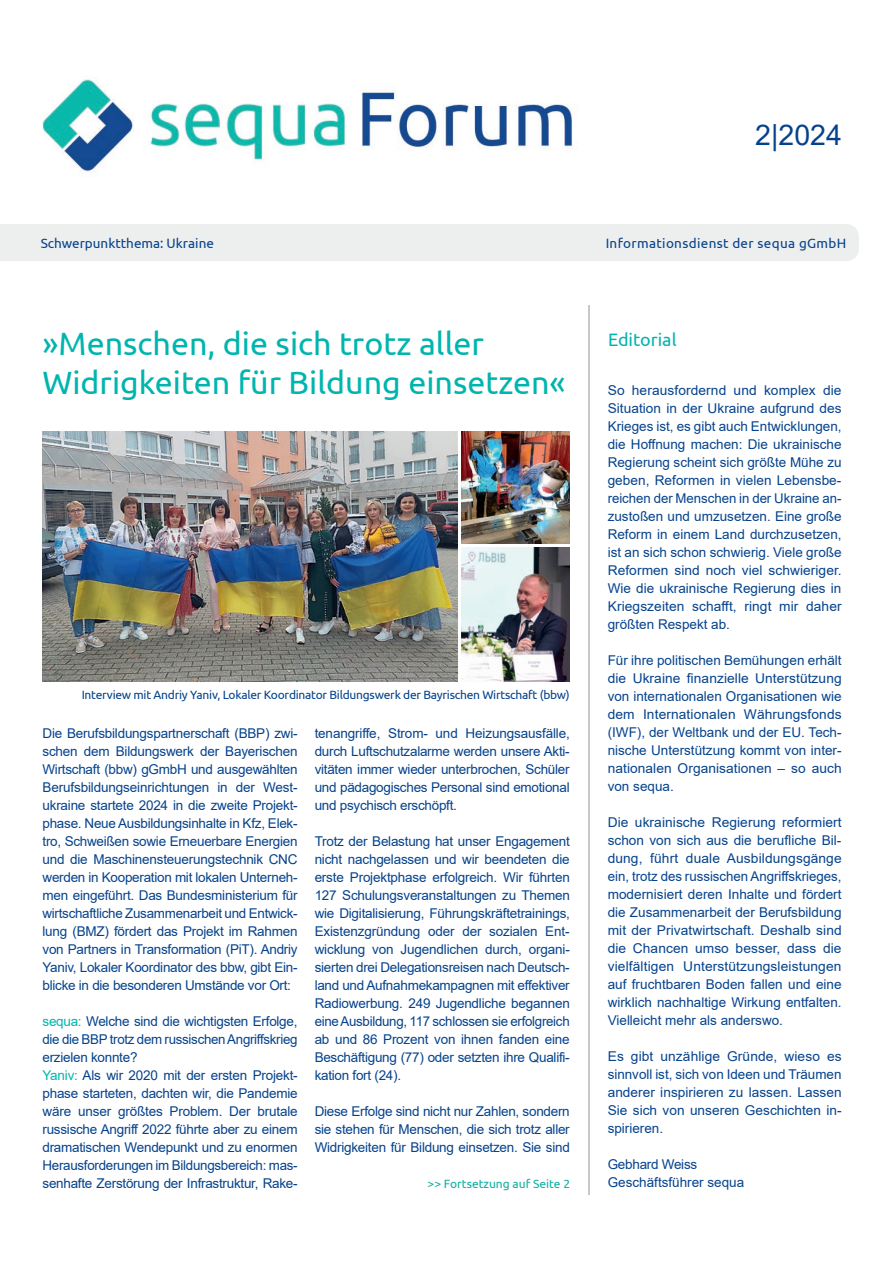
<style>
.page{position:relative;width:893px;height:1263px;background:#fff}
.page>*{position:absolute;margin:0;border:0;box-sizing:border-box;transform-origin:0 0}
.t1{font:32.25px/38.7px "Ubuntu";color:#00b5ae}
.t2{font:28.5px "Arial";color:#05428c}
.t3{font:18px "Ubuntu";color:#00b5ae}
.t4{font:13.5px/18px "Arial";letter-spacing:-.02em;color:#05428c;text-align:justify}
.t5{font:13.5px/18px "Arial";color:#05428c}
.t6{font:13.5px "Ubuntu";letter-spacing:.025em;color:#05428c}
.t7{font:13.5px "Ubuntu";color:#05428c}
.t8{font:12px "Ubuntu";letter-spacing:-.02em;color:#05428c}
.t9{font:12px "Ubuntu";color:#0cb0a1}
.s1{color:#00b5ae}
</style>
<div class="page">
<div style="left:0;top:224px;width:859px;height:37px;background:#edeeee"></div>
<img style="left:42px;top:79px;width:531px;height:93px">
<hr style="left:588px;top:305px;width:1px;height:890px;background:#c7c8c7">
<img style="left:43px;top:431px;width:414px;height:250px">
<img style="left:461px;top:431px;width:109px;height:112px">
<img style="left:461px;top:547px;width:109px;height:134px">
<h2 class="t2" style="left:755px;top:115px;width:88px">2|2024</h2>
<p class="t7" style="left:41px;top:235px;width:175px">Schwerpunktthema: Ukraine</p>
<p class="t6" style="left:606px;top:235px;width:242px">Informationsdienst der sequa gGmbH</p>
<h1 class="t1" style="left:43px;top:323px;width:525px">»Menschen, die sich trotz aller<br>Widrigkeiten für Bildung einsetzen«</h1>
<p class="t8" style="left:82px;top:688px;width:490px">Interview mit Andriy Yaniv, Lokaler Koordinator Bildungswerk der Bayrischen Wirtschaft (bbw)</p>
<p class="t4" style="left:43px;top:724px;width:257px">Die Berufsbildungspartnerschaft (BBP) zwi&shy;schen dem Bildungswerk der Bayerischen Wirtschaft (bbw) gGmbH und ausgewählten Berufsbildungseinrichtungen in der West&shy;ukraine startete 2024 in die zweite Projekt&shy;phase. Neue Ausbildungsinhalte in Kfz, Elek&shy;tro, Schweißen sowie Erneuerbare Energien und die Maschinensteuerungstechnik CNC werden in Kooperation mit lokalen Unterneh&shy;men eingeführt. Das Bundesministerium für wirtschaftliche Zusammenarbeit und Entwick&shy;lung (BMZ) fördert das Projekt im Rahmen von Partners in Transformation (PiT). Andriy Yaniv, Lokaler Koordinator des bbw, gibt Ein&shy;blicke in die besonderen Um stände vor Ort:</p>
<p class="t4" style="left:43px;top:1012px;width:257px;text-align:left"><span class="s1">sequa:</span> Welche sind die wichtigsten Erfolge, die die BBP trotz dem russischen Angriffskrieg erzielen konnte?<br><span class="s1">Yaniv:</span> Als wir 2020 mit der ersten Projekt&shy;phase starteten, dachten wir, die Pandemie wäre unser größtes Problem. Der brutale russische Angriff 2022 führte aber zu einem dramatischen Wendepunkt und zu enormen Herausforderungen im Bildungsbereich: mas&shy;senhafte Zerstörung der Infrastruktur, Rake-</p>
<p class="t4" style="left:315px;top:724px;width:257px">tenangriffe, Strom- und Heizungsausfälle, durch Luftschutzalarme werden unsere Akti&shy;vitäten immer wieder unterbrochen, Schüler und pädagogisches Personal sind emotional und psychisch erschöpft.</p>
<p class="t4" style="left:315px;top:832px;width:257px">Trotz der Belastung hat unser Engagement nicht nachgelassen und wir beendeten die erste Projektphase erfolgreich. Wir führten 127 Schulungsveranstaltungen zu Themen wie Digitalisierung, Führungskräftetrainings, Existenzgründung oder der sozialen Ent&shy;wicklung von Jugendlichen durch, organi&shy;sierten drei Delegationsreisen nach Deutsch&shy;land und Aufnahmekampagnen mit effektiver Radiowerbung. 249 Jugendliche begannen eine Ausbildung, 117 schlossen sie erfolg reich ab und 86 Prozent von ihnen fanden eine Beschäftigung (77) oder setzten ihre Qualifi&shy;kation fort (24).</p>
<p class="t4" style="left:315px;top:1102px;width:257px">Diese Erfolge sind nicht nur Zahlen, sondern sie stehen für Menschen, die sich trotz aller Widrigkeiten für Bildung einsetzen. Sie sind</p>
<p class="t9" style="left:428px;top:1176px;width:144px">&gt;&gt; Fortsetzung auf Seite 2</p>
<h3 class="t3" style="left:608px;top:328px;width:70px">Editorial</h3>
<p class="t4" style="left:608px;top:382px;width:235px">So herausfordernd und komplex die Situation in der Ukraine aufgrund des Krieges ist, es gibt auch Entwicklungen, die Hoffnung machen: Die ukrainische Regierung scheint sich größte Mühe zu geben, Reformen in vielen Lebensbe&shy;reichen der Menschen in der Ukraine an&shy;zustoßen und umzusetzen. Eine große Reform in einem Land durchzusetzen, ist an sich schon schwierig. Viele große Reformen sind noch viel schwieriger.<br>Wie die ukrainische Regierung dies in Kriegszeiten schafft, ringt mir daher größten Respekt ab.</p>
<p class="t4" style="left:608px;top:652px;width:235px">Für ihre politischen Bemühungen erhält die Ukraine finanzielle Unterstützung von internationalen Organisationen wie dem Internationalen Währungsfonds (IWF), der Weltbank und der EU. Tech&shy;nische Unterstützung kommt von inter&shy;nationalen Organisationen – so auch von sequa.</p>
<p class="t4" style="left:608px;top:814px;width:235px">Die ukrainische Regierung reformiert schon von sich aus die berufliche Bil&shy;dung, führt duale Ausbildungsgänge ein, trotz des russischen Angriffskrieges, modernisiert deren Inhalte und fördert die Zusammenarbeit der Berufsbildung mit der Privatwirtschaft. Deshalb sind die Chancen umso besser, dass die vielfältigen Unterstützungsleistungen auf fruchtbaren Boden fallen und eine wirklich nachhaltige Wirkung entfalten.<br>Vielleicht mehr als anderswo.</p>
<p class="t4" style="left:608px;top:1048px;width:235px">Es gibt unzählige Gründe, wieso es sinnvoll ist, sich von Ideen und Träumen anderer inspirieren zu lassen. Lassen Sie sich von unseren Geschichten in&shy;spirieren.</p>
<p class="t5" style="left:608px;top:1156px;width:138px">Gebhard Weiss<br>Geschäftsführer sequa</p>
</div>
